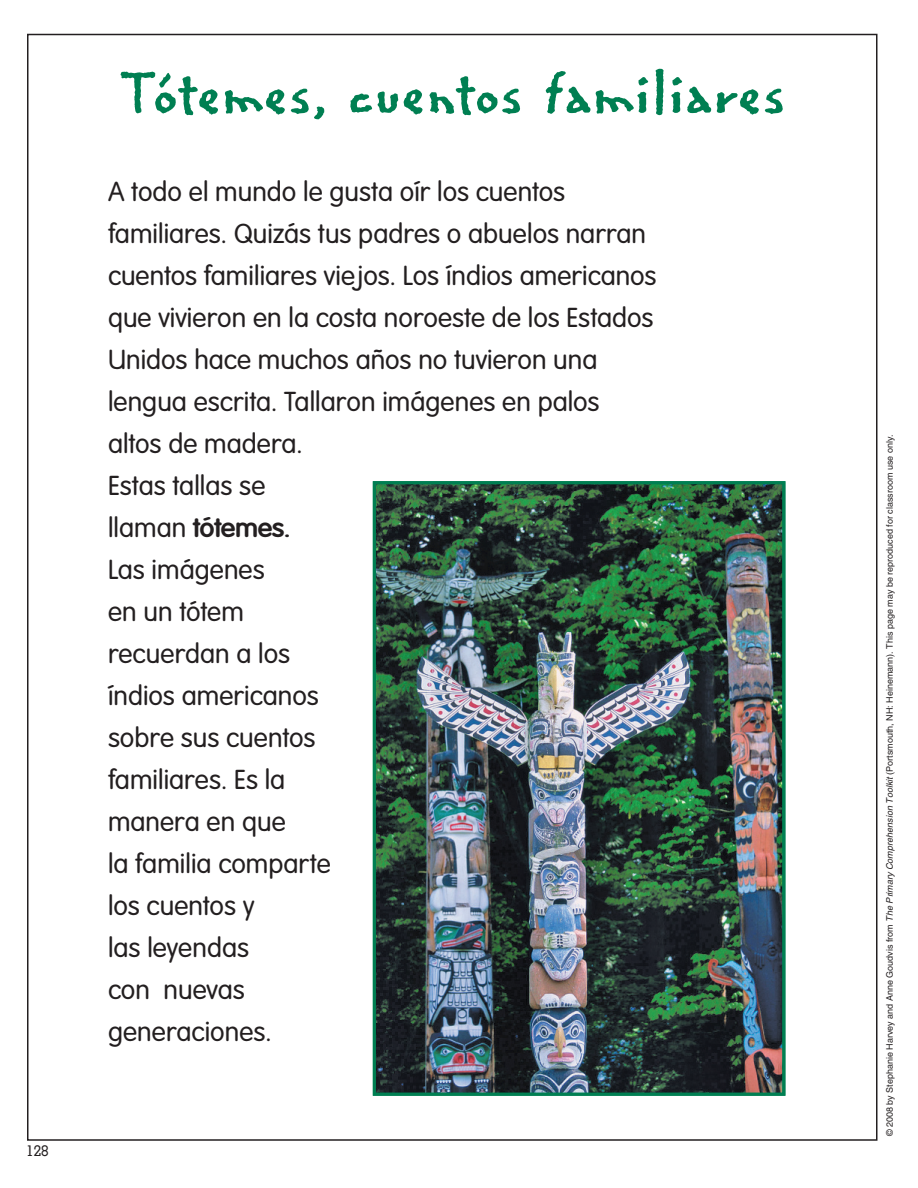
<style>
.page{position:relative;width:918px;height:1188px;background:#fff}
.page>*{position:absolute;margin:0;border:0;box-sizing:border-box;transform-origin:0 0}
.t1{font:63px "Regular Joe";letter-spacing:-.02em;color:#007f52}
.t2{font:27px/42px "VAG Rounded Light Primary";color:#231f20}
.t3{font:27px "VAG Rounded Heavy Primary";color:#231f20}
.t4{font:500 15px "Memphis";color:#231f20}
.t5{font:9px "Helvetica";color:#231f20}
.s1{font-family:"VAG Rounded Light Primary"}
.s2{font-style:italic}
</style>
<div class="page">
<img style="left:377px;top:485px;width:404px;height:607px">
<div style="left:373px;top:481px;width:412px;height:615px;border:3px solid #007f52"></div>
<p class="t4" style="left:26px;top:1145px;width:24px">128</p>
<h1 class="t1" style="left:119px;top:75px;width:667px">Tótemes, cuentos familiares</h1>
<p class="t2" style="left:108px;top:172px;width:550px">A todo el mundo le gusta oír los cuentos familiares. Quizás tus padres o abuelos narran cuentos familiares viejos. Los índios americanos que vivieron en la costa noroeste de los Estados Unidos hace muchos años no tuvieron una lengua escrita. Tallaron imágenes en palos altos de madera.<br>Estas tallas se</p>
<p class="t3" style="left:108px;top:516px;width:184px"><span class="s1">llaman</span> tótemes.</p>
<p class="t2" style="left:108px;top:550px;width:224px">Las imágenes<br>en un tótem recuerdan a los índios americanos sobre sus cuentos familiares. Es la manera en que<br>la familia comparte los cuentos y<br>las leyendas<br>con nuevas generaciones.</p>
<p class="t5" style="left:886px;top:1136px;width:703px;rotate:-90deg">© 2008 by Stephanie Harvey and Anne Goudvis from <span class="s2">The Primary Comprehension Toolkit</span> (Portsmouth, NH: Heinemann). This page may be reproduced for classroom use only.</p>
</div>
